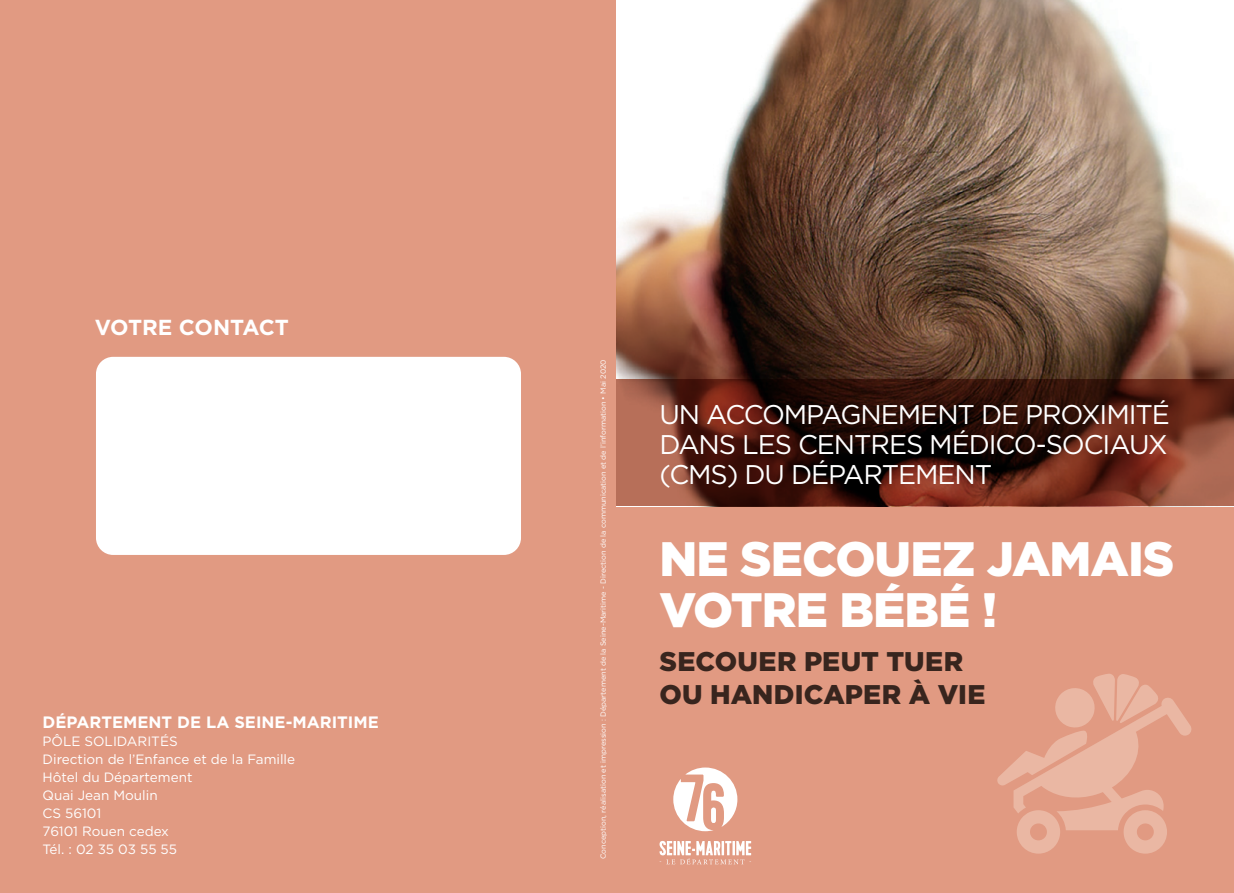
<style>
.page{position:relative;width:1234px;height:893px;background:#fff}
.page>*{position:absolute;margin:0;border:0;box-sizing:border-box;transform-origin:0 0}
.t1{font:900 48.3px/51.9px "Gotham";letter-spacing:-.02em;color:#fff}
.t2{font:27px/30px "Gotham";letter-spacing:-.04em;color:#fff;text-align:justify}
.t3{font:900 27px/32.4px "Gotham";letter-spacing:.005em;color:#38251e}
.t4{font:700 21.75px "Gotham";letter-spacing:-.01em;color:#fff}
.t5{font:700 16.5px "Gotham";color:#fff}
.t6{font:13.5px/18px "Gotham";color:#fff}
.t7{font:7.35px "Gotham";color:#fff}
</style>
<div class="page">
<div style="left:0;top:0;width:617px;height:893px;background:#e19a82"></div>
<div style="left:96px;top:357px;width:425px;height:198px;background:#fff;border-radius:17px"></div>
<div style="left:617px;top:506px;width:616px;height:387px;background:#e19a82"></div>
<img style="left:616px;top:0;width:617px;height:379px">
<svg style="left:997px;top:674px;width:194px;height:180px"></svg>
<svg style="left:659px;top:841px;width:92px;height:23px"></svg>
<svg style="left:673px;top:767px;width:64px;height:64px"></svg>
<svg style="left:616px;top:379px;width:617px;height:127px;background:#542419"></svg>
<p class="t4" style="left:95px;top:313px;width:195px">VOTRE CONTACT</p>
<p class="t5" style="left:43px;top:711px;width:338px">DÉPARTEMENT DE LA SEINE-MARITIME</p>
<p class="t6" style="left:43px;top:732px;width:254px">PÔLE SOLIDARITÉS<br>Direction de l’Enfance et de la Famille</p>
<p class="t6" style="left:43px;top:768px;width:151px">Hôtel du Département</p>
<p class="t6" style="left:43px;top:786px;width:117px">Quai Jean Moulin</p>
<p class="t6" style="left:43px;top:804px;width:128px">CS 56101<br>76101 Rouen cedex</p>
<p class="t6" style="left:43px;top:840px;width:136px">Tél. : 02 35 03 55 55</p>
<p class="t7" style="left:598px;top:859px;width:501px;rotate:-90deg">Conception, réalisation et impression : Département de la Seine-Maritime - Direction de la communication et de l’information • Mai 2020</p>
<p class="t2" style="left:659px;top:399px;width:512px">UN ACCOMPAGNEMENT DE PROXIMITÉ DANS LES CENTRES MÉDICO-SOCIAUX (CMS) DU DÉPARTEMENT</p>
<p class="t1" style="left:659px;top:532px;width:516px">NE SECOUEZ JAMAIS<br>VOTRE BÉBÉ !</p>
<p class="t3" style="left:659px;top:645px;width:327px">SECOUER PEUT TUER<br>OU HANDICAPER À VIE</p>
</div>
